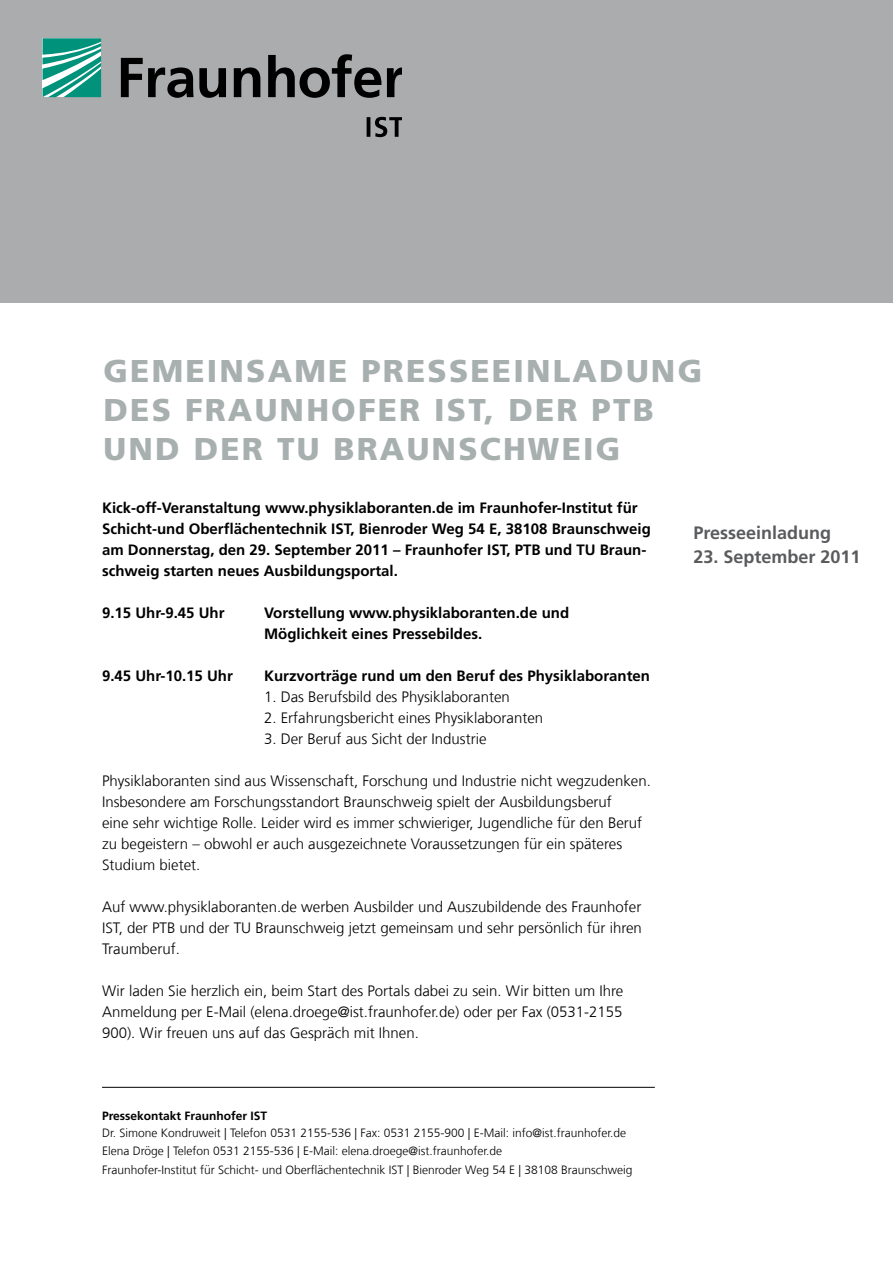
<style>
.page{position:relative;width:893px;height:1263px;background:#fff}
.page>*{position:absolute;margin:0;border:0;box-sizing:border-box;transform-origin:0 0}
.t1{font:900 31.5px/39px "Frutiger LT Com";letter-spacing:.07em;color:#a8afaf}
.t2{font:700 18px "Frutiger LT Com";color:#5a5b5d}
.t3{font:300 15px/21px "Frutiger LT Com";color:#000;text-align:justify}
.t4{font:700 15px/21px "Frutiger LT Com";color:#000}
.t5{font:300 12px/18px "Frutiger LT Com";color:#000}
.t6{font:700 12px "Frutiger LT Com";color:#000}
</style>
<div class="page">
<div style="left:0;top:0;width:893px;height:302px;background:#abacae"></div>
<svg style="left:367px;top:117px;width:35px;height:20px"></svg>
<svg style="left:121px;top:54px;width:281px;height:44px"></svg>
<svg style="left:43px;top:38px;width:58px;height:59px;background:#46af9f"></svg>
<hr style="left:102px;top:1087px;width:553px;height:1px;background:#000">
<h1 class="t1" style="left:104px;top:352px;width:597px">GEMEINSAME PRESSEEINLADUNG<br>DES FRAUNHOFER IST, DER PTB<br>UND DER TU BRAUNSCHWEIG</h1>
<p class="t4" style="left:102px;top:497px;width:550px">Kick-off-Veranstaltung www.physiklaboranten.de im Fraunhofer-Institut für Schicht-und Oberflächentechnik IST, Bienroder Weg 54 E, 38108 Braunschweig am Donnerstag, den 29. September 2011 – Fraunhofer IST, PTB und TU Braun&shy;schweig starten neues Ausbildungsportal.</p>
<p class="t4" style="left:102px;top:602px;width:124px">9.15 Uhr-9.45 Uhr</p>
<p class="t4" style="left:264px;top:602px;width:307px">Vorstellung www.physiklaboranten.de und<br>Möglichkeit eines Pressebildes.</p>
<p class="t4" style="left:102px;top:665px;width:132px">9.45 Uhr-10.15 Uhr</p>
<p class="t4" style="left:264px;top:665px;width:387px">Kurzvorträge rund um den Beruf des Physiklaboranten</p>
<p class="t3" style="left:264px;top:686px;width:247px">1. Das Berufsbild des Physiklaboranten</p>
<p class="t3" style="left:264px;top:707px;width:281px">2. Erfahrungsbericht eines Physiklaboranten</p>
<p class="t3" style="left:264px;top:728px;width:224px">3. Der Beruf aus Sicht der Industrie</p>
<p class="t3" style="left:102px;top:770px;width:550px;text-align:left">Physiklaboranten sind aus Wissenschaft, Forschung und Industrie nicht wegzudenken.<br>Insbesondere am Forschungsstandort Braunschweig spielt der Ausbildungsberuf<br>eine sehr wichtige Rolle. Leider wird es immer schwieriger, Jugendliche für den Beruf zu begeistern – obwohl er auch ausgezeichnete Voraussetzungen für ein späteres Studium bietet.</p>
<p class="t3" style="left:102px;top:896px;width:541px">Auf www.physiklaboranten.de werben Ausbilder und Auszubildende des Fraunhofer IST, der PTB und der TU Braunschweig jetzt gemeinsam und sehr persönlich für ihren Traumberuf.</p>
<p class="t3" style="left:102px;top:980px;width:523px">Wir laden Sie herzlich ein, beim Start des Portals dabei zu sein. Wir bitten um Ihre Anmeldung per E-Mail (elena.droege@ist.fraunhofer.de) oder per Fax (0531-2155<br>900). Wir freuen uns auf das Gespräch mit Ihnen.</p>
<p class="t6" style="left:102px;top:1109px;width:167px">Pressekontakt Fraunhofer IST</p>
<p class="t5" style="left:102px;top:1124px;width:526px">Dr. Simone Kondruweit | Telefon 0531 2155-536 | Fax: 0531 2155-900 | E-Mail: info@ist.fraunhofer.de<br>Elena Dröge | Telefon 0531 2155-536 | E-Mail: elena.droege@ist.fraunhofer.de</p>
<p class="t5" style="left:102px;top:1161px;width:532px">Fraunhofer-Institut für Schicht- und Oberflächentechnik IST | Bienroder Weg 54 E | 38108 Braunschweig</p>
<p class="t2" style="left:693px;top:522px;width:139px">Presseeinladung</p>
<p class="t2" style="left:693px;top:546px;width:169px">23. September 2011</p>
</div>
